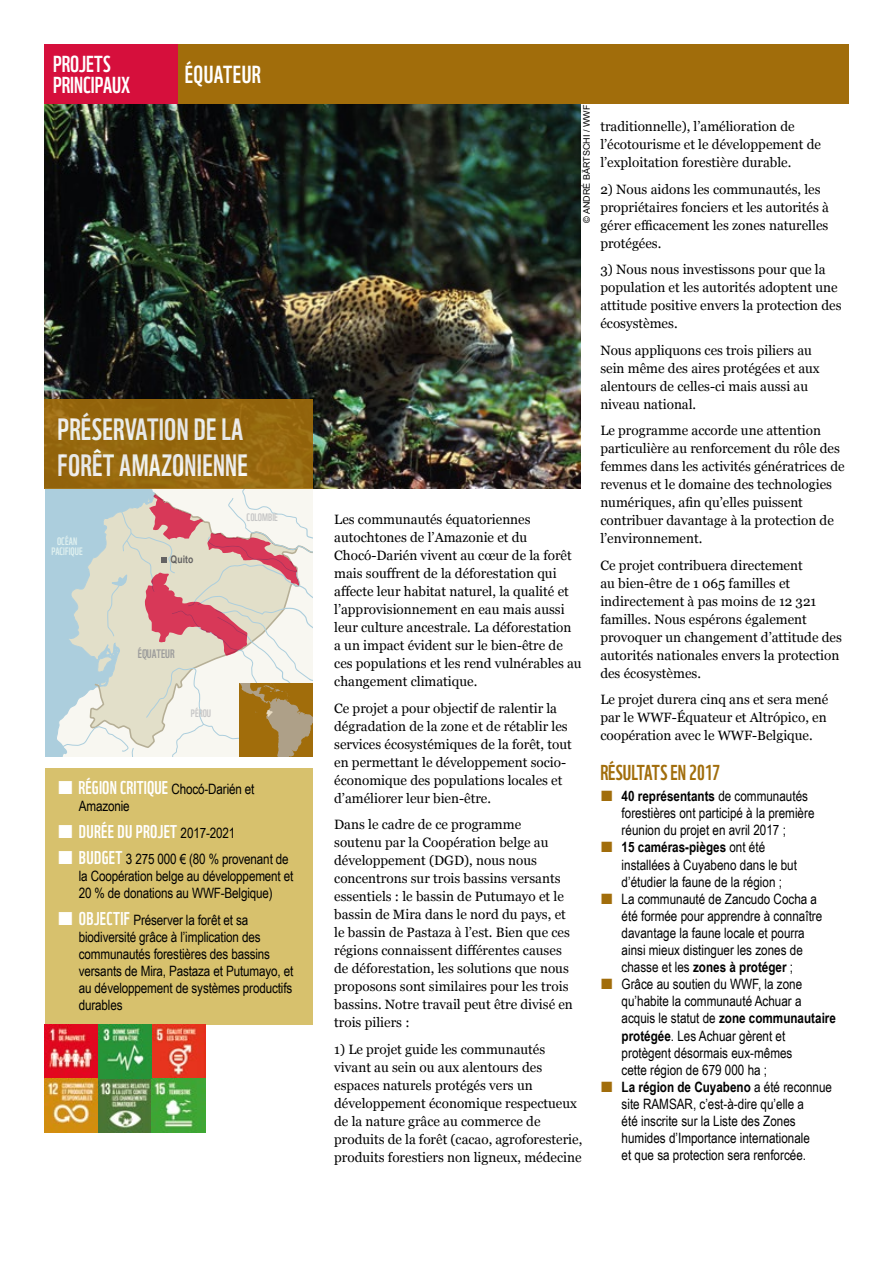
<style>
.page{position:relative;width:893px;height:1263px;background:#fff}
.page>*{position:absolute;margin:0;border:0;box-sizing:border-box;transform-origin:0 0}
.t1{font:30px/36px "WWF";letter-spacing:.01em;color:#fff}
.t2{font:24px "WWF";letter-spacing:.02em;color:#fff}
.t3{font:22.5px/21px "WWF";color:#fff}
.t4{font:21px "WWF";color:#a16d0b}
.t5{font:18px "WWF";letter-spacing:.01em;color:#fff}
.t6{font:14.25px/17.1px "Arial Narrow";color:#000}
.t7{font:13.5px/18px "Georgia";color:#000}
.t8{font:12px "WWF";letter-spacing:.005em;color:#9d9d9c}
.t9{font:10.5px/10.5px "WWF";letter-spacing:.005em;color:#e0f1f0;text-align:center}
.t10{font:10.5px "WWF";letter-spacing:.005em;color:#c6c6c6}
.t11{font:700 10.5px "Arial Narrow";letter-spacing:.005em;color:#646363}
.t12{font:9px "Arial";color:#000}
.s1{font-family:"Arial Narrow";font-size:14.25px;color:#000}
.s2{font-family:"WWF";font-size:18px;color:#fff}
.s3{font-weight:700}
</style>
<div class="page">
<img style="left:45px;top:104px;width:536px;height:384px">
<div style="left:45px;top:488px;width:268px;height:268px;background:#accedd"></div>
<div style="left:45px;top:768px;width:268px;height:257px;background:#d7c16d"></div>
<div style="left:176px;top:45px;width:672px;height:59px;background:#a16d0b"></div>
<div style="left:45px;top:399px;width:268px;height:89px;background:#95670d"></div>
<img style="left:45px;top:1025px;width:161px;height:107px">
<svg style="left:55px;top:488px;width:258px;height:269px"></svg>
<div style="left:45px;top:45px;width:133px;height:59px;background:#d60f3c"></div>
<h3 class="t3" style="left:53px;top:51px;width:79px">PROJETS<br>PRINCIPAUX</h3>
<h2 class="t2" style="left:185px;top:56px;width:78px">ÉQUATEUR</h2>
<h1 class="t1" style="left:58px;top:408px;width:192px">PRÉSERVATION DE LA<br>FORÊT AMAZONIENNE</h1>
<p class="t10" style="left:247px;top:509px;width:33px">COLOMBIE</p>
<p class="t9" style="left:51px;top:535px;width:33px">OCÉAN<br>PACIFIQUE</p>
<p class="t11" style="left:171px;top:551px;width:24px">Quito</p>
<p class="t8" style="left:138px;top:645px;width:38px">ÉQUATEUR</p>
<p class="t10" style="left:191px;top:705px;width:22px">PÉROU</p>
<h3 class="t5" style="left:79px;top:773px;width:177px">RÉGION CRITIQUE <span class="s1">Chocó-Darién et</span></h3>
<p class="t6" style="left:79px;top:797px;width:52px">Amazonie</p>
<h3 class="t5" style="left:79px;top:817px;width:158px">DURÉE DU PROJET <span class="s1">2017-2021</span></h3>
<p class="t6" style="left:79px;top:850px;width:216px"><span class="s2">BUDGET</span> 3 275 000 € (80 % provenant de la Coopération belge au développement et<br>20 % de donations au WWF-Belgique)</p>
<p class="t6" style="left:79px;top:911px;width:216px"><span class="s2">OBJECTIF</span> Préserver la forêt et sa biodiversité grâce à l’implication des communautés forestières des bassins versants de Mira, Pastaza et Putumayo, et au développement de systèmes productifs durables</p>
<p class="t12" style="left:581px;top:223px;width:119px;rotate:-90deg">© ANDRÉ BÄRTSCHI / WWF</p>
<p class="t7" style="left:334px;top:510px;width:249px">Les communautés équatoriennes autochtones de l’Amazonie et du Chocó-Darién vivent au cœur de la forêt mais souffrent de la déforestation qui affecte leur habitat naturel, la qualité et l’approvisionnement en eau mais aussi leur culture ancestrale. La déforestation<br>a un impact évident sur le bien-être de ces populations et les rend vulnérables au changement climatique.</p>
<p class="t7" style="left:334px;top:699px;width:239px">Ce projet a pour objectif de ralentir la dégradation de la zone et de rétablir les services écosystémiques de la forêt, tout en permettant le développement socio&shy;économique des populations locales et d’améliorer leur bien-être.</p>
<p class="t7" style="left:334px;top:815px;width:240px">Dans le cadre de ce programme<br>soutenu par la Coopération belge au développement (DGD), nous nous concentrons sur trois bassins versants essentiels : le bassin de Putumayo et le bassin de Mira dans le nord du pays, et le bassin de Pastaza à l’est. Bien que ces régions connaissent différentes causes de déforestation, les solutions que nous proposons sont similaires pour les trois bassins. Notre travail peut être divisé en trois piliers :</p>
<p class="t7" style="left:334px;top:1040px;width:250px">1) Le projet guide les communautés vivant au sein ou aux alentours des espaces naturels protégés vers un développement économique respectueux de la nature grâce au commerce de produits de la forêt (cacao, agroforesterie, produits forestiers non ligneux, médecine</p>
<p class="t7" style="left:600px;top:117px;width:222px">traditionnelle), l’amélioration de l’écotourisme et le développement de l’exploitation forestière durable.</p>
<p class="t7" style="left:600px;top:180px;width:230px">2) Nous aidons les communautés, les propriétaires fonciers et les autorités à gérer efficacement les zones naturelles protégées.</p>
<p class="t7" style="left:600px;top:260px;width:243px">3) Nous nous investissons pour que la population et les autorités adoptent une attitude positive envers la protection des écosystèmes.</p>
<p class="t7" style="left:600px;top:340px;width:221px">Nous appliquons ces trois piliers au sein même des aires protégées et aux alentours de celles-ci mais aussi au niveau national.</p>
<p class="t7" style="left:600px;top:421px;width:246px">Le programme accorde une attention particulière au renforcement du rôle des femmes dans les activités génératrices de revenus et le domaine des technologies numériques, afin qu’elles puissent contribuer davantage à la protection de l’environnement.</p>
<p class="t7" style="left:600px;top:555px;width:243px">Ce projet contribuera directement<br>au bien-être de 1 065 familles et indirectement à pas moins de 12 321 familles. Nous espérons également provoquer un changement d’attitude des autorités nationales envers la protection des écosystèmes.</p>
<p class="t7" style="left:600px;top:690px;width:230px">Le projet durera cinq ans et sera mené par le WWF-Équateur et Altrópico, en coopération avec le WWF-Belgique.</p>
<h3 class="t4" style="left:600px;top:756px;width:122px">RÉSULTATS EN 2017</h3>
<p class="t6" style="left:622px;top:787px;width:216px"><span class="s3">40 représentants</span> de communautés forestières ont participé à la première réunion du projet en avril 2017 ;<br><span class="s3">15 caméras-pièges</span> ont été<br>installées à Cuyabeno dans le but d’étudier la faune de la région ;<br>La communauté de Zancudo Cocha a été formée pour apprendre à connaître davantage la faune locale et pourra<br>ainsi mieux distinguer les zones de chasse et les <span class="s3">zones à protéger</span> ;<br>Grâce au soutien du WWF, la zone qu’habite la communauté Achuar a acquis le statut de <span class="s3">zone communautaire protégée</span>. Les Achuar gèrent et protègent désormais eux-mêmes<br>cette région de 679 000 ha ;<br><span class="s3">La région de Cuyabeno</span> a été reconnue site RAMSAR, c’est-à-dire qu’elle a<br>été inscrite sur la Liste des Zones humides d’Importance internationale<br>et que sa protection sera renforcée.</p>
</div>
